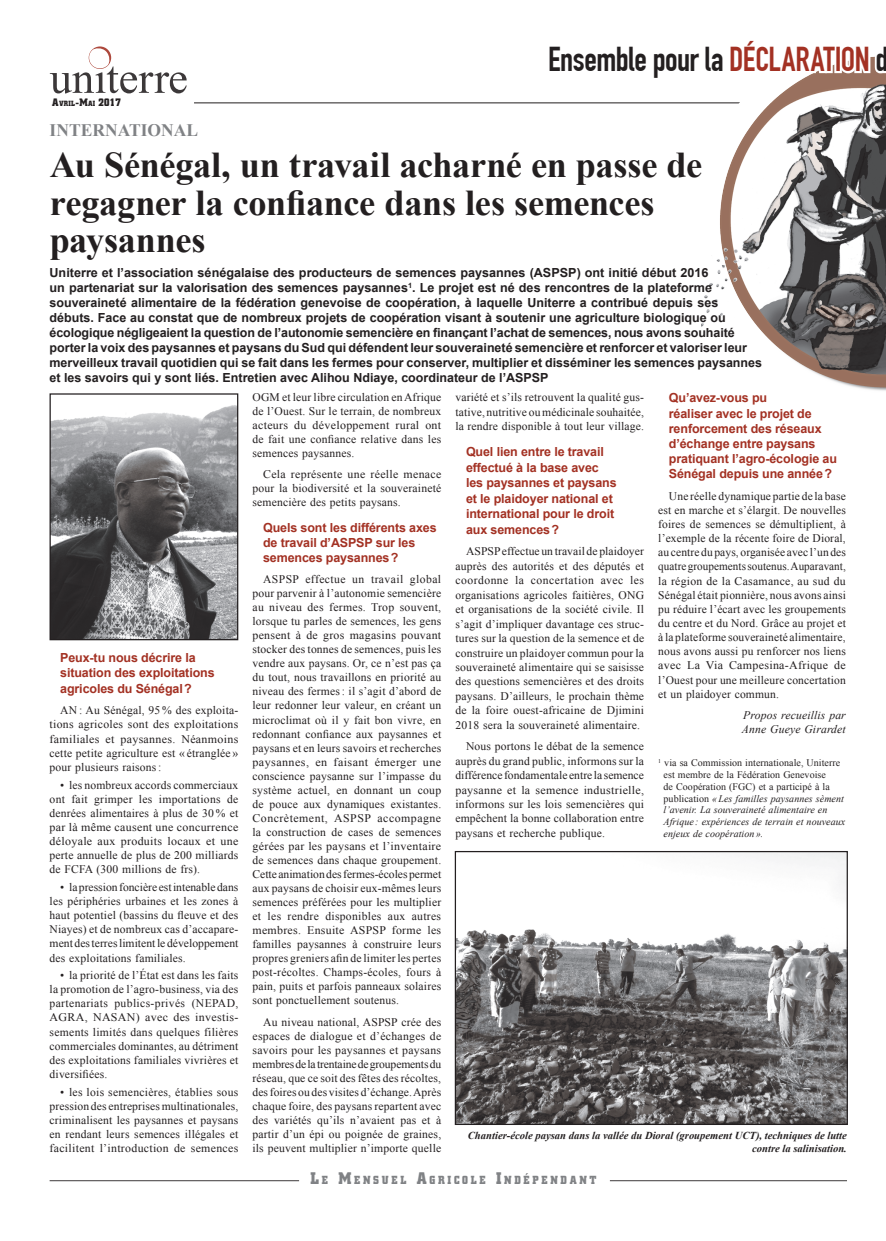
<style>
.page{position:relative;width:886px;height:1241px;background:#fff}
.page>*{position:absolute;margin:0;border:0;box-sizing:border-box;transform-origin:0 0}
.t1{font:700 36.25px/37.5px "Times New Roman";letter-spacing:-.01em;color:#231f20}
.t2{font:700 33.75px "DIN Condensed";letter-spacing:-.015em;color:#231f20}
.t3{font:700 17.5px "Times New Roman";color:#808285}
.t4{font:700 12.5px/15px "Arial";color:#231f20}
.t5{font:700 12.5px/15.5px "Arial";letter-spacing:-.01em;color:#a33123}
.t6{font:700 11.75px "Square Slabserif 711 BT";letter-spacing:.255em;color:#808285;scale:.9 1}
.t7{font:11.62px/14px "Times New Roman";letter-spacing:.015em;color:#231f20;text-align:justify}
.t8{font:italic 11.62px/14.1px "Times New Roman";letter-spacing:.015em;color:#231f20}
.t9{font:700 10.88px "Square Slabserif 711 BT";color:#231f20;scale:.9 1}
.t10{font:italic 700 10.62px/12.8px "Times New Roman";color:#231f20;text-align:right}
.t11{font:italic 10px/11.8px "Times New Roman";letter-spacing:.005em;color:#231f20}
.s1{font-size:7.62px}
.s2{color:#a33123}
.s3{font-style:normal}
.s4{font-size:16.88px}
</style>
<div class="page">
<hr style="left:50px;top:1180px;width:249px;height:1px;background:#231f20">
<hr style="left:610px;top:1180px;width:237px;height:1px;background:#231f20">
<svg style="left:50px;top:47px;width:137px;height:46px"></svg>
<hr style="left:194px;top:103px;width:692px;height:1px;background:#231f20">
<img style="left:457px;top:852px;width:389px;height:270px">
<div style="left:455px;top:850px;width:393px;height:274px;border:1px solid #231f20"></div>
<img style="left:702px;top:82px;width:184px;height:309px">
<svg style="left:798px;top:56px;width:88px;height:26px"></svg>
<img style="left:52px;top:405px;width:184px;height:233px">
<div style="left:50px;top:393px;width:188px;height:247px;border:1px solid #231f20"></div>
<p class="t9" style="left:52px;top:96px;width:78px">A<span class="s1">VRIL</span>-M<span class="s1">AI</span> 2017</p>
<h3 class="t3" style="left:50px;top:118px;width:45px">interna</h3>
<h3 class="t3" style="left:129px;top:118px;width:46px">tional</h3>
<h2 class="t2" style="left:548px;top:39px;width:342px">Ensemble pour la <span class="s2">déclaration</span> d</h2>
<h1 class="t1" style="left:50px;top:145px;width:654px">Au Sénégal, un travail acharné en passe de regagner la confiance dans les semences paysannes</h1>
<p class="t4" style="left:50px;top:266px;width:714px">Uniterre et l’association sénégalaise des producteurs de semences paysannes (ASPSP) ont initié début 2016<br>un partenariat sur la valorisation des semences paysannes<sup>1</sup>. Le projet est né des rencontres de la plateforme souveraineté alimentaire de la fédération genevoise de coopération, à laquelle Uniterre a contribué depuis ses débuts. Face au constat que de nombreux projets de coopération visant à soutenir une agriculture biologique ou écologique négligeaient la question de l’autonomie semencière en finançant l’achat de semences, nous avons souhaité porter la voix des paysannes et paysans du Sud qui défendent leur souveraineté semencière et renforcer et valoriser leur merveilleux travail quotidien qui se fait dans les fermes pour conserver, multiplier et disséminer les semences paysannes et les savoirs qui y sont liés. Entretien avec Alihou Ndiaye, coordinateur de l’ASPSP</p>
<p class="t5" style="left:60px;top:650px;width:156px">Peux-tu nous décrire la situation des exploitations agricoles du Sénégal?</p>
<p class="t7" style="left:50px;top:702px;width:190px;text-indent:11px">AN : Au Sénégal, 95 % des exploita&shy;tions agricoles sont des exploitations familiales et paysannes. Néanmoins cette petite agriculture est « étranglée » pour plusieurs raisons:</p>
<p class="t7" style="left:50px;top:777px;width:190px;text-indent:11px">• les nombreux accords commerciaux ont fait grimper les importations de denrées alimentaires à plus de 30 % et par là même causent une concurrence déloyale aux produits locaux et une perte annuelle de plus de 200 milliards de FCFA (300 millions de frs).</p>
<p class="t7" style="left:50px;top:879px;width:190px;text-indent:11px">• la pression foncière est intenable dans les périphéries urbaines et les zones à haut potentiel (bassins du fleuve et des Niayes) et de nombreux cas d’accapare&shy;ment des terres limitent le développement des exploitations familiales.</p>
<p class="t7" style="left:50px;top:967px;width:190px;text-indent:11px">• la priorité de l’État est dans les faits la promotion de l’agro-business, via des partenariats publics-privés (NEPAD, AGRA, NASAN) avec des investis&shy;sements limités dans quelques filières commerciales dominantes, au détriment des exploitations familiales vivrières et diversifiées.</p>
<p class="t7" style="left:50px;top:1084px;width:190px;text-indent:11px">• les lois semencières, établies sous pression des entreprises multinationales, criminalisent les paysannes et paysans en rendant leurs semences illégales et facilitent l’introduction de semences</p>
<p class="t7" style="left:252px;top:390px;width:190px">OGM et leur libre circulation en Afrique de l’Ouest. Sur le terrain, de nombreux acteurs du développement rural ont de fait une confiance relative dans les semences paysannes.</p>
<p class="t7" style="left:252px;top:467px;width:190px;text-indent:11px">Cela représente une réelle menace pour la biodiversité et la souveraineté semencière des petits paysans.</p>
<p class="t5" style="left:263px;top:520px;width:175px;line-height:15.1px">Quels sont les différents axes de travail d’ASPSP sur les semences paysannes?</p>
<p class="t7" style="left:252px;top:572px;width:190px;text-indent:11px">ASPSP effectue un travail global pour parvenir à l’autonomie semencière au niveau des fermes. Trop souvent, lorsque tu parles de semences, les gens pensent à de gros magasins pouvant stocker des tonnes de semences, puis les vendre aux paysans. Or, ce n’est pas ça du tout, nous travaillons en priorité au niveau des fermes: il s’agit d’abord de leur redonner leur valeur, en créant un microclimat où il y fait bon vivre, en redonnant confiance aux paysannes et paysans et en leurs savoirs et recherches paysannes, en faisant émerger une conscience paysanne sur l’impasse du système actuel, en donnant un coup de pouce aux dynamiques existantes.<br>Concrètement, ASPSP accompagne la construction de cases de semences gérées par les paysans et l’inventaire de semences dans chaque groupement.<br>Cette animation des fermes-écoles permet aux paysans de choisir eux-mêmes leurs semences préférées pour les multiplier et les rendre disponibles aux autres membres. Ensuite ASPSP forme les familles paysannes à construire leurs propres greniers afin de limiter les pertes post-récoltes. Champs-écoles, fours à pain, puits et parfois panneaux solaires sont ponctuellement soutenus.</p>
<p class="t7" style="left:252px;top:1014px;width:190px;text-indent:11px">Au niveau national, ASPSP crée des espaces de dialogue et d’échanges de savoirs pour les paysannes et paysans membres de la trentaine de groupements du réseau, que ce soit des fêtes des récoltes, des foires ou des visites d’échange. Après chaque foire, des paysans repartent avec des variétés qu’ils n’avaient pas et à partir d’un épi ou poignée de graines, ils peuvent multiplier n’importe quelle</p>
<p class="t7" style="left:455px;top:390px;width:190px;line-height:14.4px">variété et s’ils retrouvent la qualité gus&shy;tative, nutritive ou médicinale souhaitée, la rendre disponible à tout leur village.</p>
<p class="t5" style="left:466px;top:444px;width:152px">Quel lien entre le travail effectué à la base avec les paysannes et paysans et le plaidoyer national et international pour le droit aux semences?</p>
<p class="t7" style="left:455px;top:544px;width:190px;line-height:14.4px;text-indent:11px">ASPSP effectue un travail de plaidoyer auprès des autorités et des députés et coordonne la concertation avec les organisations agricoles faitières, ONG et organisations de la société civile. Il s’agit d’impliquer davantage ces struc&shy;tures sur la question de la semence et de construire un plaidoyer commun pour la souveraineté alimentaire qui se saisisse des questions semencières et des droits paysans. D’ailleurs, le prochain thème de la foire ouest-africaine de Djimini 2018 sera la souveraineté alimentaire.</p>
<p class="t7" style="left:455px;top:738px;width:190px;line-height:14.4px;text-indent:11px">Nous portons le débat de la semence auprès du grand public, informons sur la différence fondamentale entre la semence paysanne et la semence industrielle, informons sur les lois semencières qui empêchent la bonne collaboration entre paysans et recherche publique.</p>
<p class="t5" style="left:669px;top:391px;width:170px">Qu’avez-vous pu<br>réaliser avec le projet de renforcement des réseaux d’échange entre paysans pratiquant l’agro-écologie au<br>Sénégal depuis une année?</p>
<p class="t7" style="left:658px;top:488px;width:189px;text-indent:11px">Une réelle dynamique partie de la base est en marche et s’élargit. De nouvelles foires de semences se démultiplient, à l’exemple de la récente foire de Dioral, au centre du pays, organisée avec l’un des quatre groupements soutenus. Auparavant, la région de la Casamance, au sud du Sénégal était pionnière, nous avons ainsi pu réduire l’écart avec les groupements du centre et du Nord. Grâce au projet et à la plateforme souveraineté alimentaire, nous avons aussi pu renforcer nos liens avec La Via Campesina-Afrique de l’Ouest pour une meilleure concertation et un plaidoyer commun.</p>
<p class="t8" style="left:742px;top:707px;width:105px">Propos recueillis par<br>Anne Gueye Girardet</p>
<p class="t11" style="left:663px;top:756px;width:183px;text-indent:-5px"><sup>1</sup> <span class="s3">via sa Commission internationale, Uniterre est membre de la Fédération Genevoise<br>de Coopération (FGC) et a participé à la publication</span> «Les familles paysannes sèment l’avenir. La souveraineté alimentaire en Afrique : expériences de terrain et nouveaux enjeux de coopération ».</p>
<p class="t10" style="left:468px;top:1128px;width:380px">Chantier-école paysan dans la vallée du Dioral (groupement UCT), techniques de lutte contre la salinisation.</p>
<p class="t6" style="left:311px;top:1171px;width:319px"><span class="s4">L</span>E <span class="s4">M</span>ENSUEL <span class="s4">A</span>GRICOLE <span class="s4">I</span>NDÉPENDANT</p>
</div>
